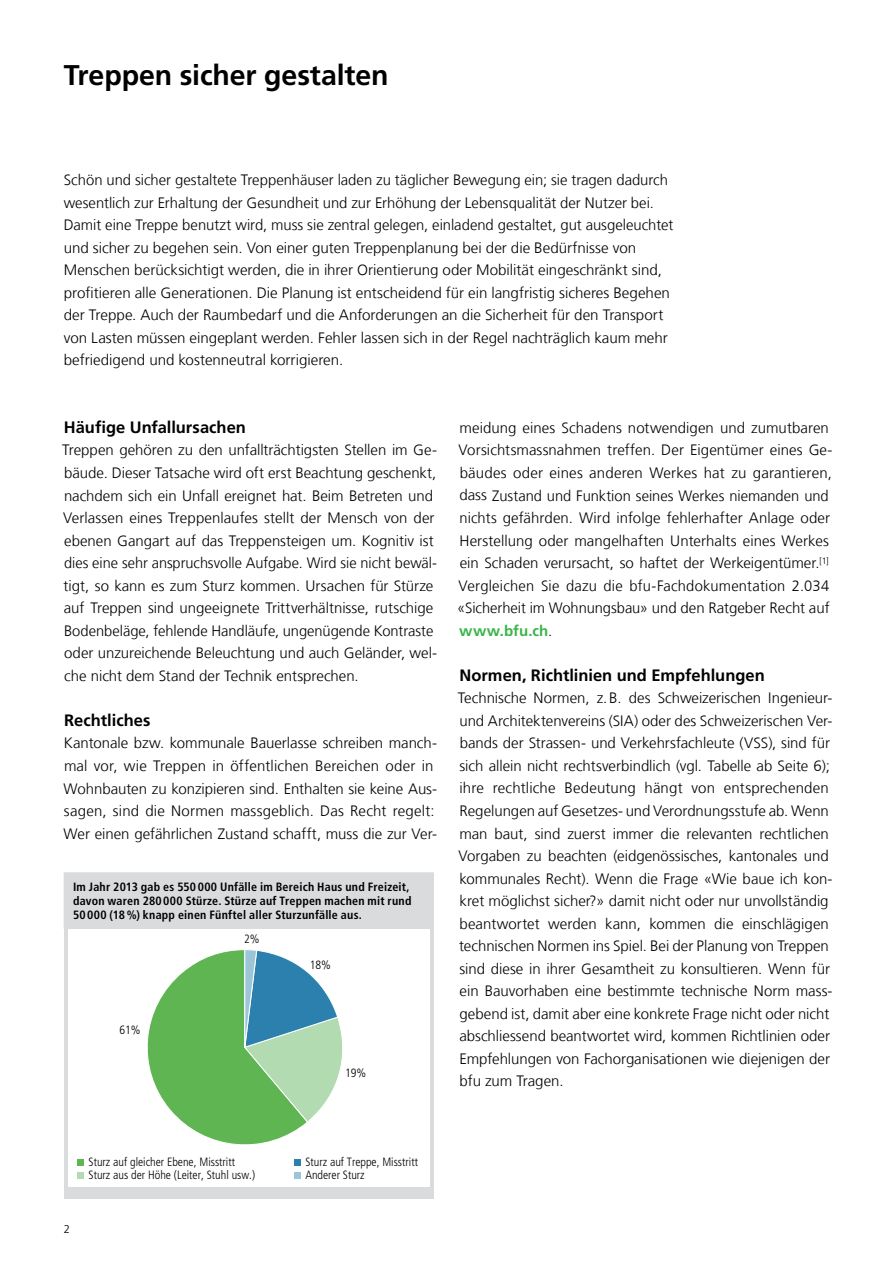
<style>
.page{position:relative;width:893px;height:1263px;background:#fff}
.page>*{position:absolute;margin:0;border:0;box-sizing:border-box;transform-origin:0 0}
.t1{font:700 28.5px "Frutiger LT Com";letter-spacing:-.005em;color:#000}
.t2{font:700 16.5px "Frutiger LT Com";color:#000}
.t3{font:300 15px/22.5px "Frutiger LT Com";color:#000}
.t4{font:700 condensed 12px/14.2px "Frutiger LT Com";letter-spacing:.02em;color:#000}
.t5{font:300 condensed 12px/13.5px "Frutiger LT Com";color:#000}
.t6{font:300 11.25px "Frutiger LT Com";color:#000}
.s1{font-weight:700;color:#39b54a}
</style>
<div class="page">
<div style="left:64px;top:917px;width:370px;height:282px;background:#dadbdc"></div>
<div style="left:64px;top:873px;width:369px;height:55px;background:#dadbdc"></div>
<div style="left:64px;top:872px;width:370px;height:57px;border:1px solid #dadbdc"></div>
<div style="left:68px;top:929px;width:361px;height:257px;background:#fff"></div>
<svg style="left:147px;top:949px;width:196px;height:216px"></svg>
<div style="left:294px;top:1172px;width:6px;height:7px;background:#9cc5d8"></div>
<div style="left:77px;top:1159px;width:7px;height:6px;background:#5eb552"></div>
<div style="left:77px;top:1172px;width:7px;height:7px;background:#b3dbb1"></div>
<h1 class="t1" style="left:64px;top:59px;width:326px">Treppen sicher gestalten</h1>
<p class="t3" style="left:64px;top:169px;width:611px">Schön und sicher gestaltete Treppenhäuser laden zu täglicher Bewegung ein; sie tragen dadurch wesentlich zur Erhaltung der Gesundheit und zur Erhöhung der Lebensqualität der Nutzer bei.<br>Damit eine Treppe benutzt wird, muss sie zentral gelegen, einladend gestaltet, gut ausgeleuchtet und sicher zu begehen sein. Von einer guten Treppenplanung bei der die Bedürfnisse von Menschen berücksichtigt werden, die in ihrer Orientierung oder Mobilität eingeschränkt sind, profitieren alle Generationen. Die Planung ist entscheidend für ein langfristig sicheres Begehen der Treppe. Auch der Raumbedarf und die Anforderungen an die Sicherheit für den Transport von Lasten müssen eingeplant werden. Fehler lassen sich in der Regel nachträglich kaum mehr befriedigend und kostenneutral korrigieren.</p>
<p class="t2" style="left:64px;top:417px;width:184px">Häufige Unfallursachen</p>
<p class="t3" style="left:62px;top:439px;width:376px">Treppen gehören zu den unfallträchtigsten Stellen im Ge&shy;bäude. Dieser Tatsache wird oft erst Beachtung geschenkt, nachdem sich ein Unfall ereignet hat. Beim Betreten und Verlassen eines Treppenlaufes stellt der Mensch von der ebenen Gangart auf das Treppensteigen um. Kognitiv ist dies eine sehr anspruchsvolle Aufgabe. Wird sie nicht bewäl&shy;tigt, so kann es zum Sturz kommen. Ursachen für Stürze auf Treppen sind ungeeignete Trittverhältnisse, rutschige Bodenbeläge, fehlende Handläufe, ungenügende Kontraste oder unzureichende Beleuchtung und auch Geländer, wel&shy;che nicht dem Stand der Technik entsprechen.</p>
<p class="t2" style="left:64px;top:710px;width:88px">Rechtliches</p>
<p class="t3" style="left:64px;top:732px;width:375px">Kantonale bzw. kommunale Bauerlasse schreiben manch&shy;mal vor, wie Treppen in öffentlichen Bereichen oder in Wohnbauten zu konzipieren sind. Enthalten sie keine Aus&shy;sagen, sind die Normen massgeblich. Das Recht regelt:<br>Wer einen gefährlichen Zustand schafft, muss die zur Ver-</p>
<p class="t4" style="left:73px;top:879px;width:340px">Im Jahr 2013 gab es 550000 Unfälle im Bereich Haus und Freizeit, davon waren 280000 Stürze. Stürze auf Treppen machen mit rund<br>50000 (18%) knapp einen Fünftel aller Sturzunfälle aus.</p>
<p class="t5" style="left:119px;top:1023px;width:23px">61%</p>
<p class="t5" style="left:244px;top:932px;width:17px">2%</p>
<p class="t5" style="left:310px;top:958px;width:23px">18%</p>
<p class="t5" style="left:345px;top:1066px;width:23px">19%</p>
<p class="t3" style="left:457px;top:416px;width:377px">meidung eines Schadens notwendigen und zumutbaren Vorsichtsmassnahmen treffen. Der Eigentümer eines Ge&shy;bäudes oder eines anderen Werkes hat zu garantieren, dass Zustand und Funktion seines Werkes niemanden und nichts gefährden. Wird infolge fehlerhafter Anlage oder Herstellung oder mangelhaften Unterhalts eines Werkes ein Schaden verursacht, so haftet der Werkeigentümer.<sup>[1] </sup>Vergleichen Sie dazu die bfu-Fachdokumentation 2.034 «Sicherheit im Wohnungsbau» und den Ratgeber Recht auf <span class="s1">www.bfu.ch</span>.</p>
<p class="t2" style="left:459px;top:665px;width:307px">Normen, Richtlinien und Empfehlungen</p>
<p class="t3" style="left:458px;top:687px;width:376px">Technische Normen, z.B. des Schweizerischen Ingenieur&shy;und Architektenvereins (SIA) oder des Schweizerischen Ver&shy;bands der Strassen- und Verkehrsfachleute (VSS), sind für sich allein nicht rechtsverbindlich (vgl. Tabelle ab Seite 6); ihre rechtliche Bedeutung hängt von entsprechenden Regelungen auf Gesetzes- und Verordnungsstufe ab. Wenn man baut, sind zuerst immer die relevanten rechtlichen Vorgaben zu beachten (eidgenössisches, kantonales und kommunales Recht). Wenn die Frage «Wie baue ich kon&shy;kret möglichst sicher?» damit nicht oder nur unvollständig beantwortet werden kann, kommen die einschlägigen technischen Normen ins Spiel. Bei der Planung von Treppen sind diese in ihrer Gesamtheit zu konsultieren. Wenn für ein Bauvorhaben eine bestimmte technische Norm mass&shy;gebend ist, damit aber eine konkrete Frage nicht oder nicht abschliessend beantwortet wird, kommen Richtlinien oder Empfehlungen von Fachorganisationen wie diejenigen der bfu zum Tragen.</p>
<p class="t6" style="left:64px;top:1222px;width:8px">2</p>
<p class="t5" style="left:89px;top:1155px;width:168px">Sturz auf gleicher Ebene, Misstritt<br>Sturz aus der Höhe (Leiter, Stuhl usw.)</p>
<p class="t5" style="left:305px;top:1155px;width:114px">Sturz auf Treppe, Misstritt<br>Anderer Sturz</p>
</div>
